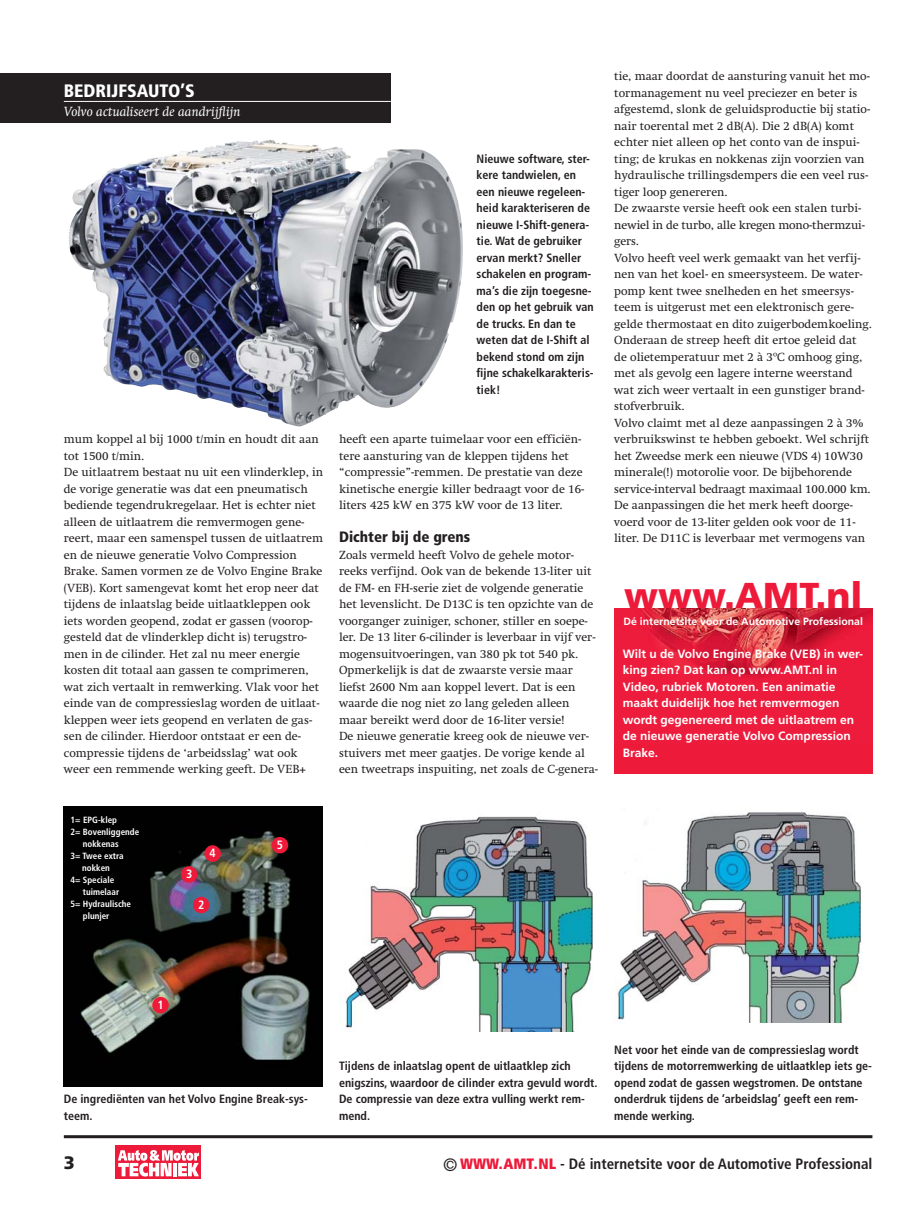
<style>
.page{position:relative;width:915px;height:1212px;background:#fff}
.page>*{position:absolute;margin:0;border:0;box-sizing:border-box;transform-origin:0 0}
.t1{font:900 36px "Frutiger LT Std";color:#ed1a3a}
.t2{font:900 condensed 18px "Frutiger LT Std";color:#fff}
.t3{font:900 18px "Frutiger LT Std";color:#231f20}
.t4{font:700 condensed 15px "Frutiger";color:#231f20}
.t5{font:900 condensed 15px "Frutiger LT Std";color:#231f20}
.t6{font:italic 13.5px "Swift LT Std";color:#fff}
.t7{font:12px/16.5px "Swift LT Std";color:#231f20}
.t8{font:700 condensed 12px/16.5px "Frutiger LT Std";color:#231f20}
.t9{font:700 12px/16.5px "Frutiger LT Std";color:#fff}
.t10{font:700 condensed 12px "Frutiger LT Std";color:#fff}
.t11{font:700 10.5px "Frutiger LT Std";color:#fff}
.t12{font:700 condensed 9px "Frutiger LT Std";color:#fff}
.s1{font-weight:400;font-size:18px}
.s2{font-weight:900;color:#ed1a3a}
</style>
<div class="page">
<img style="left:103px;top:149px;width:360px;height:277px">
<hr style="left:64px;top:1135px;width:808px;height:3px;background:#231f20">
<div style="left:0;top:73px;width:390px;height:49px;background:#231f20"></div>
<hr style="left:64px;top:101px;width:326px;height:1px;background:#fff">
<div style="left:614px;top:608px;width:258px;height:165px;background:#ed1a3a"></div>
<img style="left:641px;top:608px;width:231px;height:69px">
<img style="left:64px;top:806px;width:258px;height:281px">
<img style="left:345px;top:816px;width:248px;height:215px">
<img style="left:614px;top:812px;width:248px;height:210px">
<div style="left:152px;top:997px;width:17px;height:16px;background:#ed1a3a;border-radius:50%"></div>
<div style="left:193px;top:897px;width:16px;height:16px;background:#ed1a3a;border-radius:50%"></div>
<div style="left:181px;top:866px;width:16px;height:17px;background:#ed1a3a;border-radius:50%"></div>
<div style="left:204px;top:845px;width:17px;height:17px;background:#ed1a3a;border-radius:50%"></div>
<div style="left:271px;top:837px;width:17px;height:16px;background:#ed1a3a;border-radius:50%"></div>
<div style="left:116px;top:1146px;width:85px;height:33px;background:#ed1a3a"></div>
<svg style="left:118px;top:1150px;width:81px;height:26px"></svg>
<h2 class="t2" style="left:64px;top:83px;width:133px">BEDRIJFSAUTO’S</h2>
<p class="t6" style="left:64px;top:103px;width:178px">Volvo actualiseert de aandrijflijn</p>
<p class="t8" style="left:476px;top:151px;width:118px">Nieuwe software, ster&shy;kere tandwielen, en een nieuwe regeleen&shy;heid karakteriseren de nieuwe I-Shift-genera&shy;tie. Wat de gebruiker ervan merkt? Sneller schakelen en program&shy;ma’s die zijn toegesne&shy;den op het gebruik van de trucks. En dan te weten dat de I-Shift al bekend stond om zijn fijne schakelkarakteris&shy;tiek!</p>
<p class="t7" style="left:64px;top:432px;width:261px">mum koppel al bij 1000 t/min en houdt dit aan tot 1500 t/min.<br>De uitlaatrem bestaat nu uit een vlinderklep, in de vorige generatie was dat een pneumatisch bediende tegendrukregelaar. Het is echter niet alleen de uitlaatrem die remvermogen gene&shy;reert, maar een samenspel tussen de uitlaatrem en de nieuwe generatie Volvo Compression Brake. Samen vormen ze de Volvo Engine Brake (VEB). Kort samengevat komt het erop neer dat tijdens de inlaatslag beide uitlaatkleppen ook iets worden geopend, zodat er gassen (voorop&shy;gesteld dat de vlinderklep dicht is) terugstro&shy;men in de cilinder. Het zal nu meer energie kosten dit totaal aan gassen te comprimeren, wat zich vertaalt in remwerking. Vlak voor het einde van de compressieslag worden de uitlaat&shy;kleppen weer iets geopend en verlaten de gas&shy;sen de cilinder. Hierdoor ontstaat er een de&shy;compressie tijdens de ‘arbeidsslag’ wat ook weer een remmende werking geeft. De VEB+</p>
<p class="t7" style="left:339px;top:432px;width:247px">heeft een aparte tuimelaar voor een efficiën&shy;tere aansturing van de kleppen tijdens het “compressie”-remmen. De prestatie van deze kinetische energie killer bedraagt voor de 16- liters 425 kW en 375 kW voor de 13 liter.</p>
<p class="t5" style="left:339px;top:531px;width:133px">Dichter bij de grens</p>
<p class="t7" style="left:339px;top:548px;width:260px">Zoals vermeld heeft Volvo de gehele motor&shy;reeks verfijnd. Ook van de bekende 13-liter uit de FM- en FH-serie ziet de volgende generatie het levenslicht. De D13C is ten opzichte van de voorganger zuiniger, schoner, stiller en soepe&shy;ler. De 13 liter 6-cilinder is leverbaar in vijf ver&shy;mogensuitvoeringen, van 380 pk tot 540 pk.<br>Opmerkelijk is dat de zwaarste versie maar liefst 2600 Nm aan koppel levert. Dat is een waarde die nog niet zo lang geleden alleen maar bereikt werd door de 16-liter versie!<br>De nieuwe generatie kreeg ook de nieuwe ver&shy;stuivers met meer gaatjes. De vorige kende al een tweetraps inspuiting, net zoals de C-genera-</p>
<p class="t7" style="left:614px;top:69px;width:259px">tie, maar doordat de aansturing vanuit het mo&shy;tormanagement nu veel preciezer en beter is afgestemd, slonk de geluidsproductie bij statio&shy;nair toerental met 2 dB(A). Die 2 dB(A) komt echter niet alleen op het conto van de inspui&shy;ting; de krukas en nokkenas zijn voorzien van hydraulische trillingsdempers die een veel rus&shy;tiger loop genereren.<br>De zwaarste versie heeft ook een stalen turbi&shy;newiel in de turbo, alle kregen mono-thermzui&shy;gers.<br>Volvo heeft veel werk gemaakt van het verfij&shy;nen van het koel- en smeersysteem. De water&shy;pomp kent twee snelheden en het smeersys&shy;teem is uitgerust met een elektronisch gere&shy;gelde thermostaat en dito zuigerbodemkoeling.<br>Onderaan de streep heeft dit ertoe geleid dat de olietemperatuur met 2 à 3ºC omhoog ging, met als gevolg een lagere interne weerstand wat zich weer vertaalt in een gunstiger brand&shy;stofverbruik.<br>Volvo claimt met al deze aanpassingen 2 à 3% verbruikswinst te hebben geboekt. Wel schrijft het Zweedse merk een nieuwe (VDS 4) 10W30 minerale(!) motorolie voor. De bijbehorende service-interval bedraagt maximaal 100.000 km.<br>De aanpassingen die het merk heeft doorge&shy;voerd voor de 13-liter gelden ook voor de 11- liter. De D11C is leverbaar met vermogens van</p>
<h1 class="t1" style="left:624px;top:575px;width:240px">www.AMT.nl</h1>
<p class="t11" style="left:623px;top:617px;width:241px">Dé internetsite voor de Automotive Professional</p>
<p class="t9" style="left:622px;top:646px;width:242px">Wilt u de Volvo Engine Brake (VEB) in wer&shy;king zien? Dat kan op www.AMT.nl in Video, rubriek Motoren. Een animatie maakt duidelijk hoe het remvermogen wordt gegenereerd met de uitlaatrem en de nieuwe generatie Volvo Compression Brake.</p>
<p class="t12" style="left:71px;top:816px;width:48px">1= EPG-klep</p>
<p class="t12" style="left:71px;top:828px;width:70px">2= Bovenliggende</p>
<p class="t12" style="left:83px;top:840px;width:37px">nokkenas</p>
<p class="t12" style="left:71px;top:852px;width:55px">3= Twee extra</p>
<p class="t12" style="left:82px;top:864px;width:29px">nokken</p>
<p class="t12" style="left:71px;top:876px;width:45px">4= Speciale</p>
<p class="t12" style="left:83px;top:888px;width:38px">tuimelaar</p>
<p class="t12" style="left:71px;top:900px;width:62px">5= Hydraulische</p>
<p class="t12" style="left:83px;top:912px;width:28px">plunjer</p>
<p class="t10" style="left:186px;top:869px;width:8px">3</p>
<p class="t10" style="left:209px;top:848px;width:8px">4</p>
<p class="t10" style="left:198px;top:900px;width:8px">2</p>
<p class="t10" style="left:277px;top:840px;width:8px">5</p>
<p class="t10" style="left:157px;top:1000px;width:8px">1</p>
<p class="t8" style="left:64px;top:1092px;width:245px">De ingrediënten van het Volvo Engine Break-sys&shy;teem.</p>
<p class="t8" style="left:339px;top:1059px;width:260px">Tijdens de inlaatslag opent de uitlaatklep zich enigszins, waardoor de cilinder extra gevuld wordt.<br>De compressie van deze extra vulling werkt rem&shy;mend.</p>
<p class="t8" style="left:614px;top:1042px;width:259px">Net voor het einde van de compressieslag wordt tijdens de motorremwerking de uitlaatklep iets ge&shy;opend zodat de gassen wegstromen. De ontstane onderdruk tijdens de ‘arbeidslag’ geeft een rem&shy;mende werking.</p>
<h2 class="t3" style="left:64px;top:1153px;width:13px">3</h2>
<p class="t4" style="left:443px;top:1158px;width:431px"><span class="s1">©</span> <span class="s2">WWW.AMT.NL</span> - Dé internetsite voor de Automotive Professional</p>
</div>
